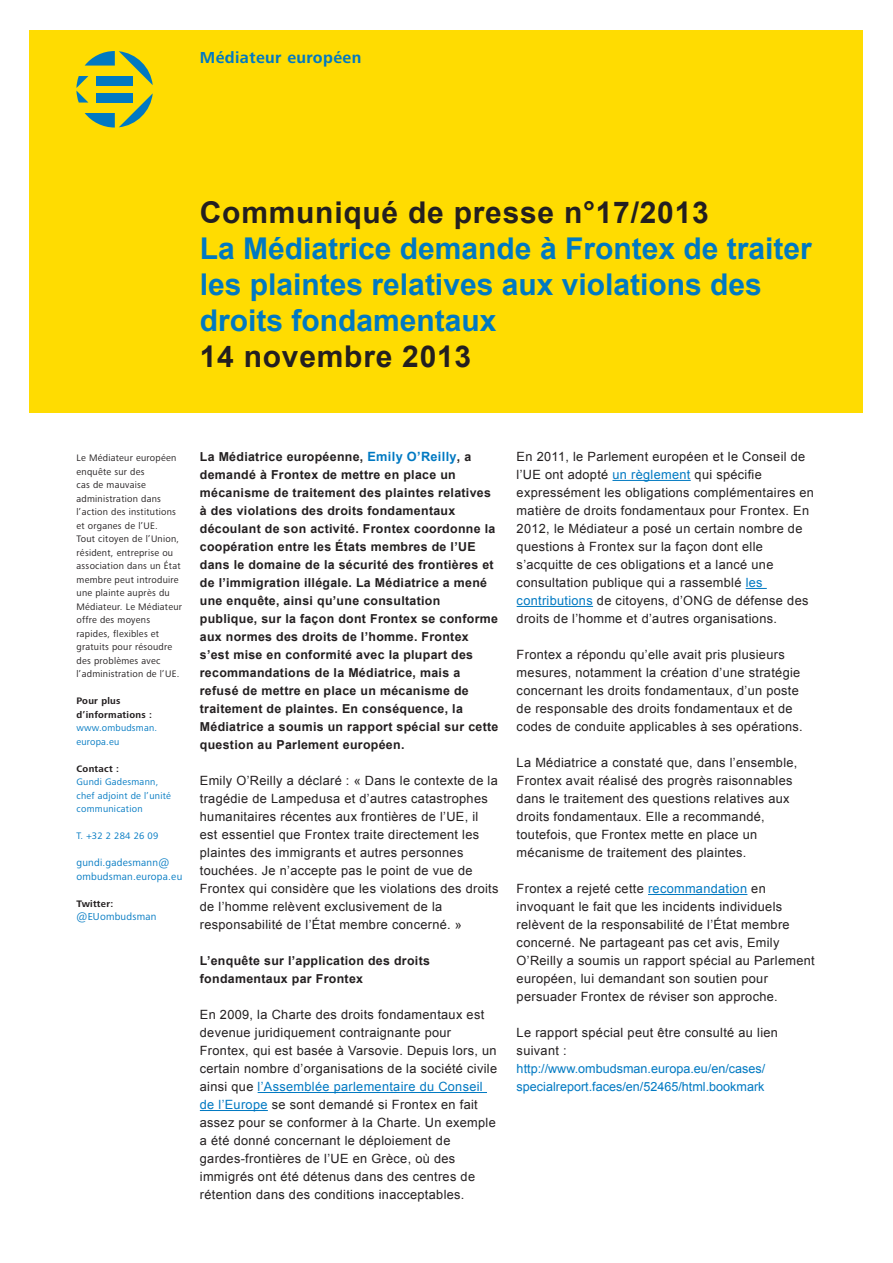
<style>
.page{position:relative;width:893px;height:1263px;background:#fff}
.page>*{position:absolute;margin:0;border:0;box-sizing:border-box;transform-origin:0 0}
.t1{font:700 30px/36px "Arial";color:#0079c2}
.t2{font:700 30px "Arial";letter-spacing:.025em;color:#231f20}
.t3{font:700 16.5px "Frutiger Next LTW1 G";letter-spacing:.025em;color:#0079c2}
.t4{font:12.75px/18px "Arial";letter-spacing:.025em;color:#231f20}
.t5{font:12.6px/18px "Arial";color:#0079c2}
.t6{font:700 12.3px/18px "Arial";letter-spacing:.025em;color:#231f20}
.t7{font:10.5px/13.5px "Frutiger Next LTW1 G";letter-spacing:.02em;color:#0079c2}
.t8{font:9.75px/13.5px "Frutiger Next LTW1 G";letter-spacing:.025em;color:#231f20}
.t9{font:9.75px/13.5px "Frutiger Next LTW1 G";letter-spacing:.025em;color:#0079c2}
.t10{font:700 9.75px/13.5px "Frutiger Next LTW1 G";letter-spacing:.025em;color:#231f20}
.s1{font-size:12.75px;color:#0079c2}
.s2{color:#0079c2}
</style>
<div class="page">
<div style="left:30px;top:30px;width:833px;height:382px;background:#ffdc01"></div>
<svg style="left:76px;top:51px;width:77px;height:77px"></svg>
<hr style="left:258px;top:1092px;width:229px;height:1px;background:#0079c2">
<hr style="left:200px;top:1110px;width:68px;height:1px;background:#0079c2">
<hr style="left:612px;top:480px;width:79px;height:1px;background:#0079c2">
<svg style="left:746px;top:588px;width:21px;height:1px"></svg>
<hr style="left:517px;top:606px;width:76px;height:1px;background:#0079c2">
<hr style="left:648px;top:894px;width:99px;height:1px;background:#0079c2">
<p class="t3" style="left:200px;top:48px;width:163px">Médiateur européen</p>
<p class="t2" style="left:200px;top:192px;width:510px">Communiqué de presse n°17/2013</p>
<p class="t1" style="left:200px;top:231px;width:613px">La Médiatrice demande à Frontex de traiter les plaintes relatives aux violations des droits fondamentaux</p>
<p class="t2" style="left:200px;top:336px;width:273px">14 novembre 2013</p>
<p class="t8" style="left:77px;top:451px;width:107px">Le Médiateur européen enquête sur des<br>cas de mauvaise administration dans l’action des institutions et organes de l’UE.<br>Tout citoyen de l’Union, résident, entreprise ou association dans un État membre peut introduire une plainte auprès du<br>Médiateur. Le Médiateur offre des moyens rapides, flexibles et gratuits pour résoudre des problèmes avec l’administration de l’UE.</p>
<p class="t10" style="left:77px;top:694px;width:77px">Pour plus d’informations :</p>
<p class="t9" style="left:77px;top:721px;width:82px">www.ombudsman. europa.eu</p>
<p class="t10" style="left:77px;top:762px;width:44px">Contact :</p>
<p class="t9" style="left:77px;top:775px;width:96px">Gundi Gadesmann, chef adjoint de l’unité communication</p>
<p class="t9" style="left:77px;top:829px;width:83px">T. +32 2 284 26 09</p>
<p class="t7" style="left:77px;top:856px;width:107px">gundi.gadesmann@ ombudsman.europa.eu</p>
<p class="t10" style="left:77px;top:897px;width:38px">Twitter:</p>
<p class="t7" style="left:77px;top:910px;width:81px">@EUombudsman</p>
<p class="t6" style="left:200px;top:448px;width:300px">La Médiatrice européenne, <span class="s1">Emily O’Reilly</span>, a demandé à Frontex de mettre en place un mécanisme de traitement des plaintes relatives à des violations des droits fondamentaux découlant de son activité. Frontex coordonne la coopération entre les États membres de l’UE dans le domaine de la sécurité des frontières et de l’immigration illégale. La Médiatrice a mené une enquête, ainsi qu’une consultation publique, sur la façon dont Frontex se conforme aux normes des droits de l’homme. Frontex s’est mise en conformité avec la plupart des recommandations de la Médiatrice, mais a refusé de mettre en place un mécanisme de traitement de plaintes. En conséquence, la Médiatrice a soumis un rapport spécial sur cette question au Parlement européen.</p>
<p class="t4" style="left:200px;top:772px;width:300px">Emily O’Reilly a déclaré : « Dans le contexte de la tragédie de Lampedusa et d’autres catastrophes humanitaires récentes aux frontières de l’UE, il est essentiel que Frontex traite directement les plaintes des immigrants et autres personnes touchées. Je n’accepte pas le point de vue de Frontex qui considère que les violations des droits de l’homme relèvent exclusivement de la responsabilité de l’État membre concerné. »</p>
<p class="t6" style="left:200px;top:952px;width:232px">L’enquête sur l’application des droits fondamentaux par Frontex</p>
<p class="t4" style="left:200px;top:1006px;width:299px">En 2009, la Charte des droits fondamentaux est devenue juridiquement contraignante pour Frontex, qui est basée à Varsovie. Depuis lors, un certain nombre d’organisations de la société civile ainsi que <span class="s2">l’Assemblée parlementaire du Conseil de l’Europe</span> se sont demandé si Frontex en fait assez pour se conformer à la Charte. Un exemple a été donné concernant le déploiement de gardes-frontières de l’UE en Grèce, où des immigrés ont été détenus dans des centres de rétention dans des conditions inacceptables.</p>
<p class="t4" style="left:517px;top:448px;width:299px">En 2011, le Parlement européen et le Conseil de l’UE ont adopté <span class="s2">un règlement</span> qui spécifie expressément les obligations complémentaires en matière de droits fondamentaux pour Frontex. En 2012, le Médiateur a posé un certain nombre de questions à Frontex sur la façon dont elle s’acquitte de ces obligations et a lancé une consultation publique qui a rassemblé <span class="s2">les contributions</span> de citoyens, d’ONG de défense des droits de l’homme et d’autres organisations.</p>
<p class="t4" style="left:517px;top:646px;width:288px">Frontex a répondu qu’elle avait pris plusieurs mesures, notamment la création d’une stratégie concernant les droits fondamentaux, d’un poste de responsable des droits fondamentaux et de codes de conduite applicables à ses opérations.</p>
<p class="t4" style="left:517px;top:754px;width:282px">La Médiatrice a constaté que, dans l’ensemble, Frontex avait réalisé des progrès raisonnables dans le traitement des questions relatives aux droits fondamentaux. Elle a recommandé, toutefois, que Frontex mette en place un mécanisme de traitement des plaintes.</p>
<p class="t4" style="left:517px;top:880px;width:300px">Frontex a rejeté cette <span class="s2">recommandation</span> en invoquant le fait que les incidents individuels relèvent de la responsabilité de l’État membre concerné. Ne partageant pas cet avis, Emily O’Reilly a soumis un rapport spécial au Parlement européen, lui demandant son soutien pour persuader Frontex de réviser son approche.</p>
<p class="t4" style="left:517px;top:1024px;width:263px">Le rapport spécial peut être consulté au lien suivant :</p>
<p class="t5" style="left:517px;top:1060px;width:250px">http://www.ombudsman.europa.eu/en/cases/ specialreport.faces/en/52465/html.bookmark</p>
</div>
